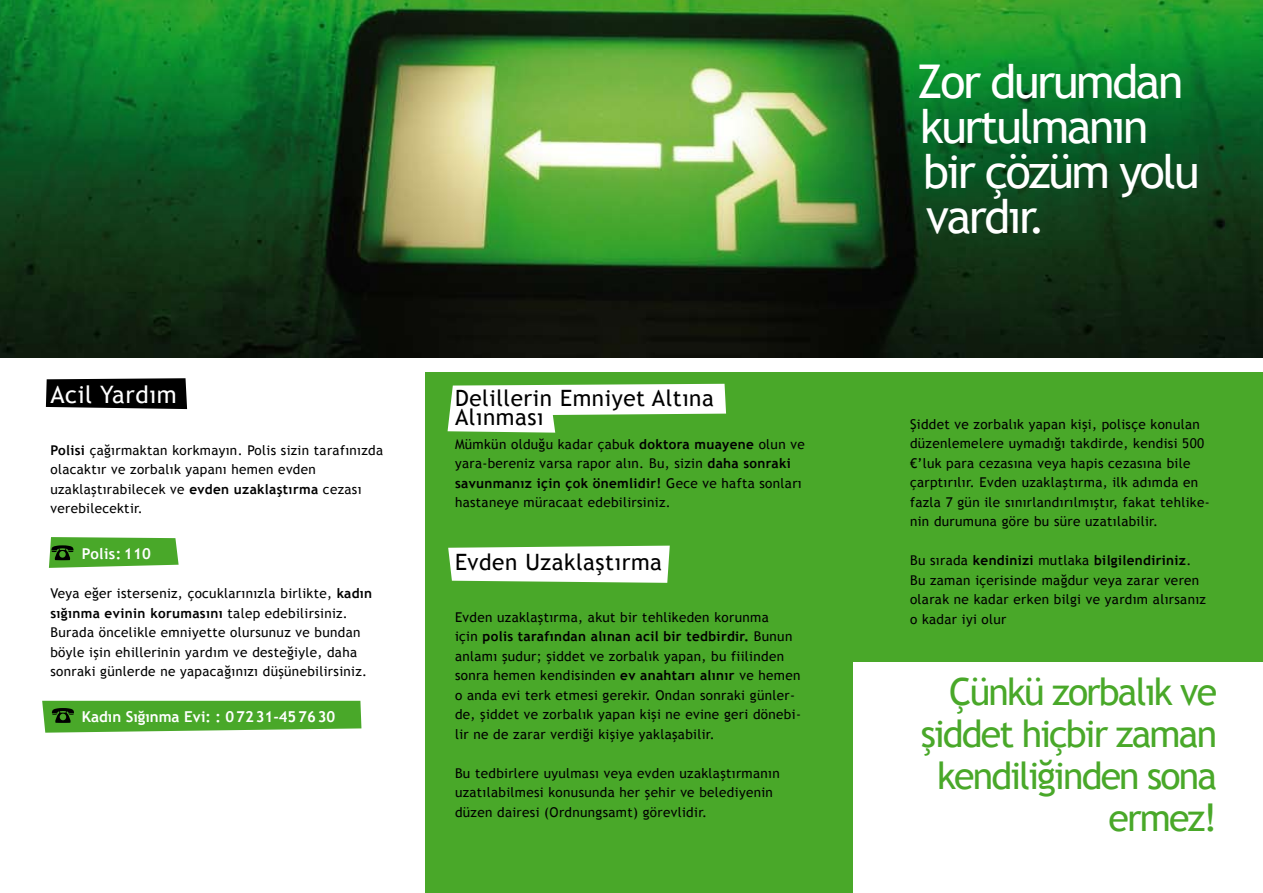
<style>
.page{position:relative;width:1263px;height:893px;background:#fff}
.page>*{position:absolute;margin:0;border:0;box-sizing:border-box;transform-origin:0 0}
.t1{font:46.5px/45px "Trebuchet MS";letter-spacing:-.05em;color:#fff}
.t2{font:37.5px/42px "Trebuchet MS";letter-spacing:-.05em;color:#49a829;text-align:right}
.t3{font:24px "Trebuchet MS";letter-spacing:.025em;color:#fff}
.t4{font:22.5px/19.5px "Trebuchet MS";letter-spacing:.025em;color:#000}
.t5{font:700 15px "Trebuchet MS";color:#fff}
.t6{font:700 15px "Trebuchet MS";letter-spacing:.025em;color:#fff}
.t7{font:13.5px/19.5px "Trebuchet MS";letter-spacing:.025em;color:#000}
.s1{font-weight:700}
</style>
<div class="page">
<div style="left:425px;top:372px;width:838px;height:289px;background:#49a829"></div>
<svg style="left:46px;top:378px;width:141px;height:31px;background:#101010"></svg>
<div style="left:425px;top:373px;width:428px;height:520px;background:#49a829"></div>
<svg style="left:448px;top:546px;width:222px;height:37px;background:#f2f9f0"></svg>
<img style="left:0;top:0;width:1263px;height:357px">
<svg style="left:49px;top:537px;width:130px;height:31px;background:#56a83b"></svg>
<svg style="left:42px;top:701px;width:319px;height:32px;background:#56ac39"></svg>
<svg style="left:448px;top:384px;width:278px;height:49px"></svg>
<h3 class="t3" style="left:50px;top:380px;width:128px">Acil Yardım</h3>
<p class="t7" style="left:50px;top:440px;width:334px"><span class="s1">Polisi</span> çağırmaktan korkmayın. Polis sizin tarafınızda olacaktır ve zorbalık yapanı hemen evden uzaklaştırabilecek ve <span class="s1">evden uzaklaştırma</span> cezası verebilecektir.</p>
<p class="t6" style="left:82px;top:545px;width:71px">Polis: 110</p>
<p class="t7" style="left:50px;top:584px;width:323px">Veya eğer isterseniz, çocuklarınızla birlikte, <span class="s1">kadın sığınma evinin korumasını</span> talep edebilirsiniz.<br>Burada öncelikle emniyette olursunuz ve bundan böyle işin ehillerinin yardım ve desteğiyle, daha sonraki günlerde ne yapacağınızı düşünebilirsiniz.</p>
<p class="t5" style="left:82px;top:708px;width:255px">Kadın Sığınma Evi: : 07231-457630</p>
<h3 class="t4" style="left:455px;top:388px;width:260px">Delillerin Emniyet Altına<br>Alınması</h3>
<p class="t7" style="left:455px;top:435px;width:351px">Mümkün olduğu kadar çabuk <span class="s1">doktora muayene</span> olun ve yara-bereniz varsa rapor alın. Bu, sizin <span class="s1">daha sonraki savunmanız için çok önemlidir!</span> Gece ve hafta sonları hastaneye müracaat edebilirsiniz.</p>
<h3 class="t4" style="left:455px;top:553px;width:209px">Evden Uzaklaştırma</h3>
<p class="t7" style="left:455px;top:608px;width:347px">Evden uzaklaştırma, akut bir tehlikeden korunma<br>için <span class="s1">polis tarafından alınan acil bir tedbirdir.</span> Bunun anlamı şudur; şiddet ve zorbalık yapan, bu fiilinden sonra hemen kendisinden <span class="s1">ev anahtarı alınır</span> ve hemen o anda evi terk etmesi gerekir. Ondan sonraki günler&shy;de, şiddet ve zorbalık yapan kişi ne evine geri dönebi&shy;lir ne de zarar verdiği kişiye yaklaşabilir.</p>
<p class="t7" style="left:455px;top:764px;width:326px">Bu tedbirlere uyulması veya evden uzaklaştırmanın uzatılabilmesi konusunda her şehir ve belediyenin düzen dairesi (Ordnungsamt) görevlidir.</p>
<h1 class="t1" style="left:917px;top:60px;width:284px">Zor durumdan kurtulmanın bir çözüm yolu vardır.</h1>
<p class="t7" style="left:910px;top:414px;width:301px">Şiddet ve zorbalık yapan kişi, polisçe konulan düzenlemelere uymadığı takdirde, kendisi 500 €’luk para cezasına veya hapis cezasına bile çarptırılır. Evden uzaklaştırma, ilk adımda en fazla 7 gün ile sınırlandırılmıştır, fakat tehlike&shy;nin durumuna göre bu süre uzatılabilir.</p>
<p class="t7" style="left:910px;top:551px;width:297px">Bu sırada <span class="s1">kendinizi</span> mutlaka <span class="s1">bilgilendiriniz</span>.<br>Bu zaman içerisinde mağdur veya zarar veren olarak ne kadar erken bilgi ve yardım alırsanız o kadar iyi olur</p>
<h2 class="t2" style="left:921px;top:671px;width:298px">Çünkü zorbalık ve şiddet hiçbir zaman kendiliğinden sona ermez!</h2>
</div>
